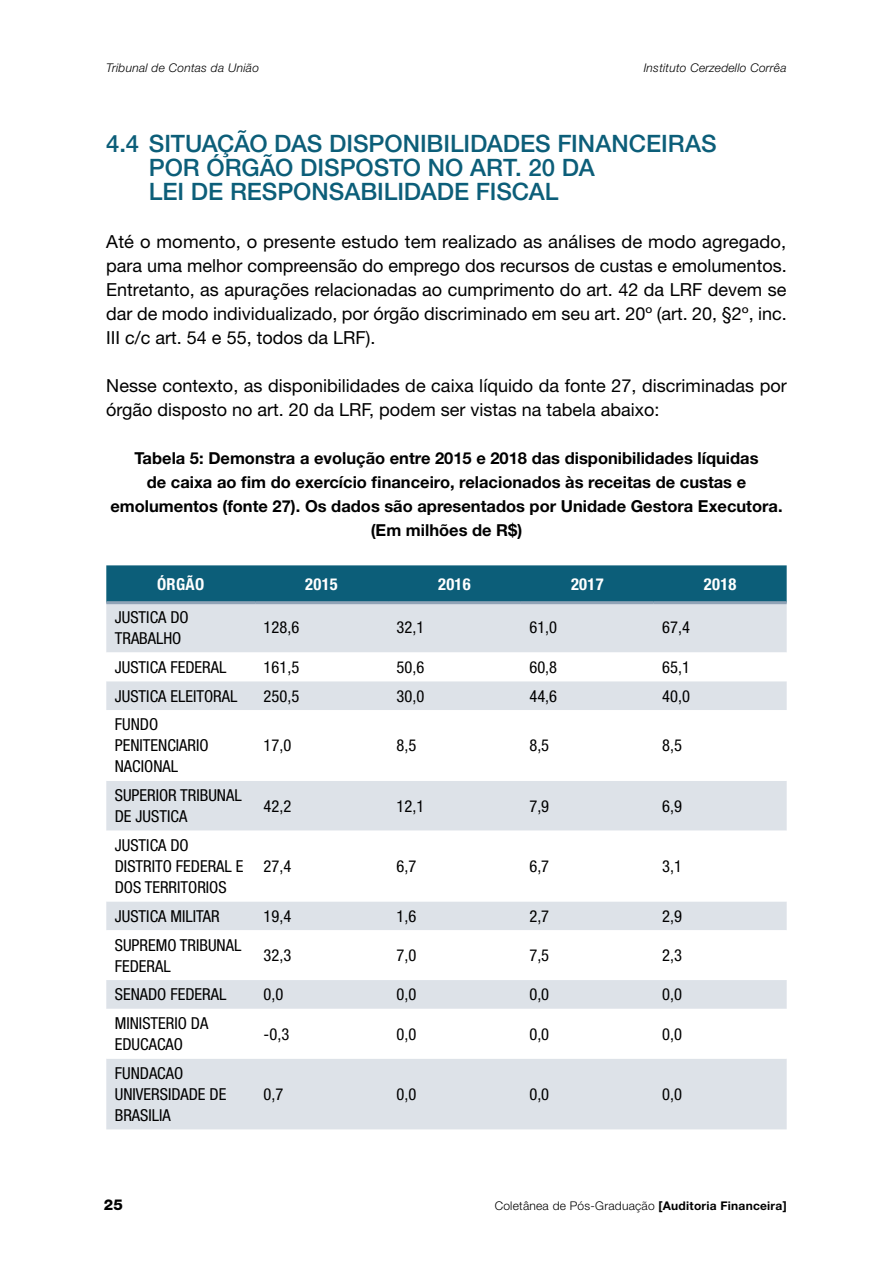
<style>
.page{position:relative;width:893px;height:1263px;background:#fff}
.page>*{position:absolute;margin:0;border:0;box-sizing:border-box;transform-origin:0 0}
.t1{font:500 24px/24px "Helvetica Neue LT Std";letter-spacing:-.005em;color:#0c5e79}
.t2{font:18px/24px "Helvetica Neue LT Std";color:#000;text-align:justify}
.t3{font:condensed 16.5px/21px "Helvetica Neue LT Std";color:#000}
.t4{font:700 16.5px/24px "Helvetica Neue LT Std";color:#000;text-align:center}
.t5{font:700 condensed 16.5px "Helvetica Neue LT Std";letter-spacing:.02em;color:#fff}
.t6{font:800 15px "Helvetica Neue LT Std";color:#000}
.t7{font:italic 300 12px "Helvetica Neue LT Std";letter-spacing:.02em;color:#000}
.t8{font:300 12px "Helvetica Neue LT Std";letter-spacing:.02em;color:#000}
.s1{font-weight:700}
</style>
<div class="page">
<div style="left:106px;top:565px;width:681px;height:36px;background:#0c5e79"></div>
<div style="left:106px;top:604px;width:681px;height:525px;background:#dde2e8"></div>
<svg style="left:106px;top:652px;width:681px;height:407px"></svg>
<hr style="left:106px;top:601px;width:149px;height:3px;background:#90a3b6">
<hr style="left:255px;top:601px;width:133px;height:3px;background:#90a3b6">
<hr style="left:388px;top:601px;width:133px;height:3px;background:#90a3b6">
<hr style="left:521px;top:601px;width:133px;height:3px;background:#90a3b6">
<hr style="left:654px;top:601px;width:133px;height:3px;background:#90a3b6">
<p class="t7" style="left:106px;top:61px;width:154px">Tribunal de Contas da União</p>
<p class="t7" style="left:644px;top:61px;width:144px">Instituto Cerzedello Corrêa</p>
<h1 class="t1" style="left:149px;top:131px;width:569px;text-indent:-43px">4.4 SITUAÇÃO DAS DISPONIBILIDADES FINANCEIRAS<br>POR ÓRGÃO DISPOSTO NO ART. 20 DA<br>LEI DE RESPONSABILIDADE FISCAL</h1>
<p class="t2" style="left:106px;top:229px;width:682px">Até o momento, o presente estudo tem realizado as análises de modo agregado, para uma melhor compreensão do emprego dos recursos de custas e emolumentos.<br>Entretanto, as apurações relacionadas ao cumprimento do art. 42 da LRF devem se dar de modo individualizado, por órgão discriminado em seu art. 20º (art. 20, §2º, inc.<br>III c/c art. 54 e 55, todos da LRF).</p>
<p class="t2" style="left:106px;top:373px;width:682px">Nesse contexto, as disponibilidades de caixa líquido da fonte 27, discriminadas por órgão disposto no art. 20 da LRF, podem ser vistas na tabela abaixo:</p>
<p class="t4" style="left:110px;top:445px;width:674px">Tabela 5: Demonstra a evolução entre 2015 e 2018 das disponibilidades líquidas<br>de caixa ao fim do exercício financeiro, relacionados às receitas de custas e emolumentos (fonte 27). Os dados são apresentados por Unidade Gestora Executora. (Em milhões de R$)</p>
<p class="t5" style="left:157px;top:574px;width:49px">ÓRGÃO</p>
<p class="t5" style="left:305px;top:574px;width:34px">2015</p>
<p class="t5" style="left:438px;top:574px;width:34px">2016</p>
<p class="t5" style="left:571px;top:574px;width:34px">2017</p>
<p class="t5" style="left:704px;top:574px;width:34px">2018</p>
<p class="t3" style="left:115px;top:606px;width:75px">JUSTICA DO<br>TRABALHO</p>
<p class="t3" style="left:264px;top:617px;width:37px">128,6</p>
<p class="t3" style="left:396px;top:617px;width:29px">32,1</p>
<p class="t3" style="left:529px;top:617px;width:29px">61,0</p>
<p class="t3" style="left:662px;top:617px;width:29px">67,4</p>
<p class="t3" style="left:115px;top:656px;width:113px">JUSTICA FEDERAL</p>
<p class="t3" style="left:264px;top:656px;width:37px">161,5</p>
<p class="t3" style="left:396px;top:656px;width:29px">50,6</p>
<p class="t3" style="left:529px;top:656px;width:29px">60,8</p>
<p class="t3" style="left:662px;top:656px;width:29px">65,1</p>
<p class="t3" style="left:115px;top:685px;width:124px">JUSTICA ELEITORAL</p>
<p class="t3" style="left:264px;top:685px;width:37px">250,5</p>
<p class="t3" style="left:396px;top:685px;width:29px">30,0</p>
<p class="t3" style="left:529px;top:685px;width:29px">44,6</p>
<p class="t3" style="left:662px;top:685px;width:29px">40,0</p>
<p class="t3" style="left:115px;top:714px;width:95px">FUNDO<br>PENITENCIARIO<br>NACIONAL</p>
<p class="t3" style="left:264px;top:735px;width:29px">17,0</p>
<p class="t3" style="left:396px;top:735px;width:21px">8,5</p>
<p class="t3" style="left:529px;top:735px;width:21px">8,5</p>
<p class="t3" style="left:662px;top:735px;width:21px">8,5</p>
<p class="t3" style="left:115px;top:785px;width:128px">SUPERIOR TRIBUNAL<br>DE JUSTICA</p>
<p class="t3" style="left:264px;top:795px;width:29px">42,2</p>
<p class="t3" style="left:396px;top:795px;width:29px">12,1</p>
<p class="t3" style="left:529px;top:795px;width:21px">7,9</p>
<p class="t3" style="left:662px;top:795px;width:21px">6,9</p>
<p class="t3" style="left:115px;top:834px;width:130px">JUSTICA DO<br>DISTRITO FEDERAL E<br>DOS TERRITORIOS</p>
<p class="t3" style="left:264px;top:855px;width:29px">27,4</p>
<p class="t3" style="left:396px;top:855px;width:21px">6,7</p>
<p class="t3" style="left:529px;top:855px;width:21px">6,7</p>
<p class="t3" style="left:662px;top:855px;width:21px">3,1</p>
<p class="t3" style="left:115px;top:905px;width:106px">JUSTICA MILITAR</p>
<p class="t3" style="left:264px;top:905px;width:29px">19,4</p>
<p class="t3" style="left:396px;top:905px;width:21px">1,6</p>
<p class="t3" style="left:529px;top:905px;width:21px">2,7</p>
<p class="t3" style="left:662px;top:905px;width:21px">2,9</p>
<p class="t3" style="left:115px;top:934px;width:128px">SUPREMO TRIBUNAL<br>FEDERAL</p>
<p class="t3" style="left:264px;top:945px;width:29px">32,3</p>
<p class="t3" style="left:396px;top:945px;width:21px">7,0</p>
<p class="t3" style="left:529px;top:945px;width:21px">7,5</p>
<p class="t3" style="left:662px;top:945px;width:21px">2,3</p>
<p class="t3" style="left:115px;top:984px;width:113px">SENADO FEDERAL</p>
<p class="t3" style="left:264px;top:984px;width:21px">0,0</p>
<p class="t3" style="left:396px;top:984px;width:21px">0,0</p>
<p class="t3" style="left:529px;top:984px;width:21px">0,0</p>
<p class="t3" style="left:662px;top:984px;width:21px">0,0</p>
<p class="t3" style="left:115px;top:1013px;width:95px">MINISTERIO DA<br>EDUCACAO</p>
<p class="t3" style="left:264px;top:1023px;width:27px">-0,3</p>
<p class="t3" style="left:396px;top:1023px;width:21px">0,0</p>
<p class="t3" style="left:529px;top:1023px;width:21px">0,0</p>
<p class="t3" style="left:662px;top:1023px;width:21px">0,0</p>
<p class="t3" style="left:115px;top:1062px;width:113px">FUNDACAO<br>UNIVERSIDADE DE<br>BRASILIA</p>
<p class="t3" style="left:264px;top:1083px;width:21px">0,7</p>
<p class="t3" style="left:396px;top:1083px;width:21px">0,0</p>
<p class="t3" style="left:529px;top:1083px;width:21px">0,0</p>
<p class="t3" style="left:662px;top:1083px;width:21px">0,0</p>
<p class="t6" style="left:104px;top:1195px;width:20px">25</p>
<p class="t8" style="left:495px;top:1198px;width:293px">Coletânea de Pós-Graduação <span class="s1">[Auditoria Financeira]</span></p>
</div>
